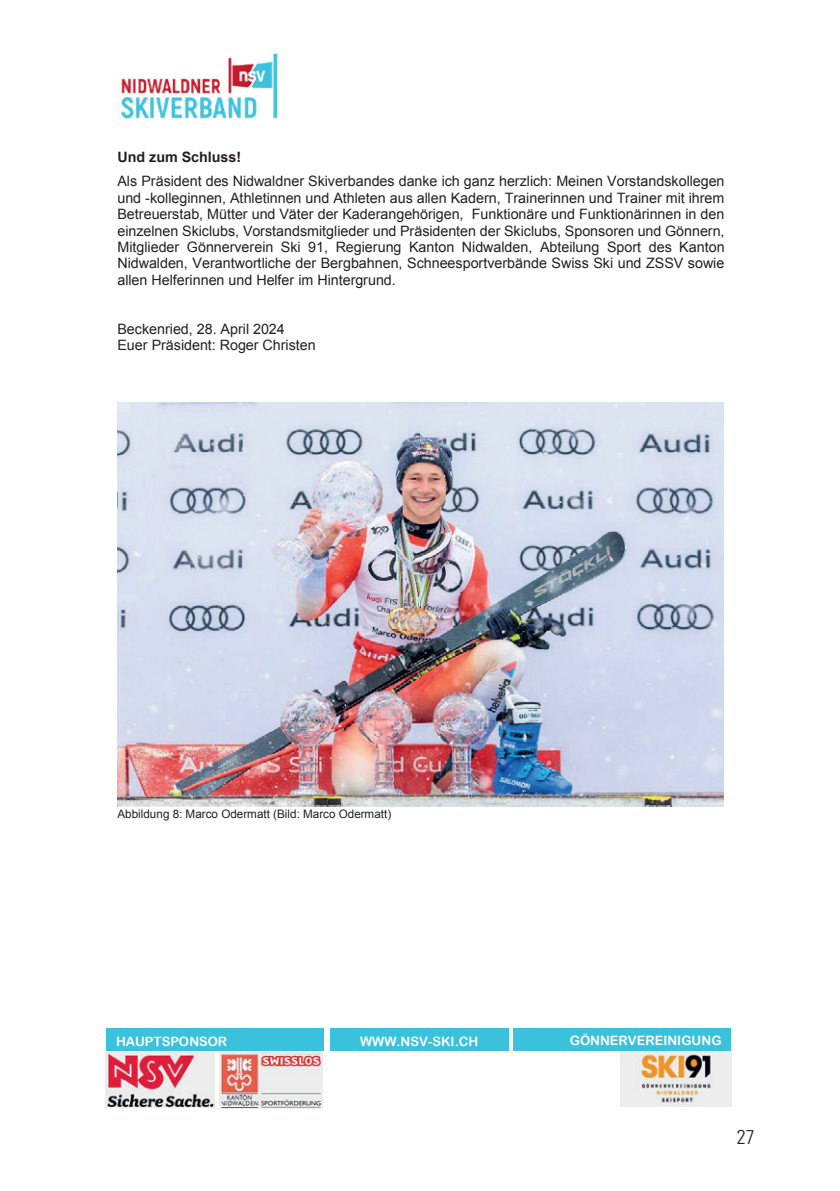
<style>
.page{position:relative;width:840px;height:1191px;background:#fff}
.page>*{position:absolute;margin:0;border:0;box-sizing:border-box;transform-origin:0 0}
.t1{font:300 condensed 20px "Univers LT Pro";color:#231f20}
.t2{font:14.4px/16.4px "Arial";color:#231f20;text-align:justify}
.t3{font:700 14.4px "Arial";color:#231f20}
.t4{font:13px "Arial Rounded MT Bold";color:#fff}
.t5{font:11.6px "Arial";letter-spacing:.005em;color:#231f20}
</style>
<div class="page">
<img style="left:121px;top:53px;width:157px;height:66px">
<div style="left:106px;top:1028px;width:218px;height:23px;background:#3ac2dc"></div>
<div style="left:330px;top:1028px;width:178px;height:23px;background:#3ac2dc"></div>
<div style="left:513px;top:1027px;width:218px;height:23px;background:#3ac2dc"></div>
<img style="left:620px;top:1051px;width:110px;height:55px">
<img style="left:106px;top:1052px;width:109px;height:55px">
<img style="left:219px;top:1053px;width:104px;height:55px">
<img style="left:117px;top:402px;width:606px;height:404px">
<p class="t3" style="left:117px;top:148px;width:125px">Und zum Schluss!</p>
<p class="t2" style="left:117px;top:173px;width:608px">Als Präsident des Nidwaldner Skiverbandes danke ich ganz herzlich: Meinen Vorstandskollegen und -kolleginnen, Athletinnen und Athleten aus allen Kadern, Trainerinnen und Trainer mit ihrem Betreuerstab, Mütter und Väter der Kaderangehörigen, Funktionäre und Funktionärinnen in den einzelnen Skiclubs, Vorstandsmitglieder und Präsidenten der Skiclubs, Sponsoren und Gönnern, Mitglieder Gönnerverein Ski 91, Regierung Kanton Nidwalden, Abteilung Sport des Kanton Nidwalden, Verantwortliche der Bergbahnen, Schneesportverbände Swiss Ski und ZSSV sowie allen Helferinnen und Helfer im Hintergrund.</p>
<p class="t2" style="left:117px;top:321px;width:200px">Beckenried, 28. April 2024<br>Euer Präsident: Roger Christen</p>
<p class="t5" style="left:117px;top:806px;width:275px">Abbildung 8: Marco Odermatt (Bild: Marco Odermatt)</p>
<p class="t4" style="left:116px;top:1033px;width:113px">HAUPTSPONSOR</p>
<p class="t4" style="left:360px;top:1033px;width:119px">WWW.NSV-SKI.CH</p>
<p class="t4" style="left:569px;top:1033px;width:153px">GÖNNERVEREINIGUNG</p>
<h1 class="t1" style="left:736px;top:1123px;width:20px">27</h1>
</div>
